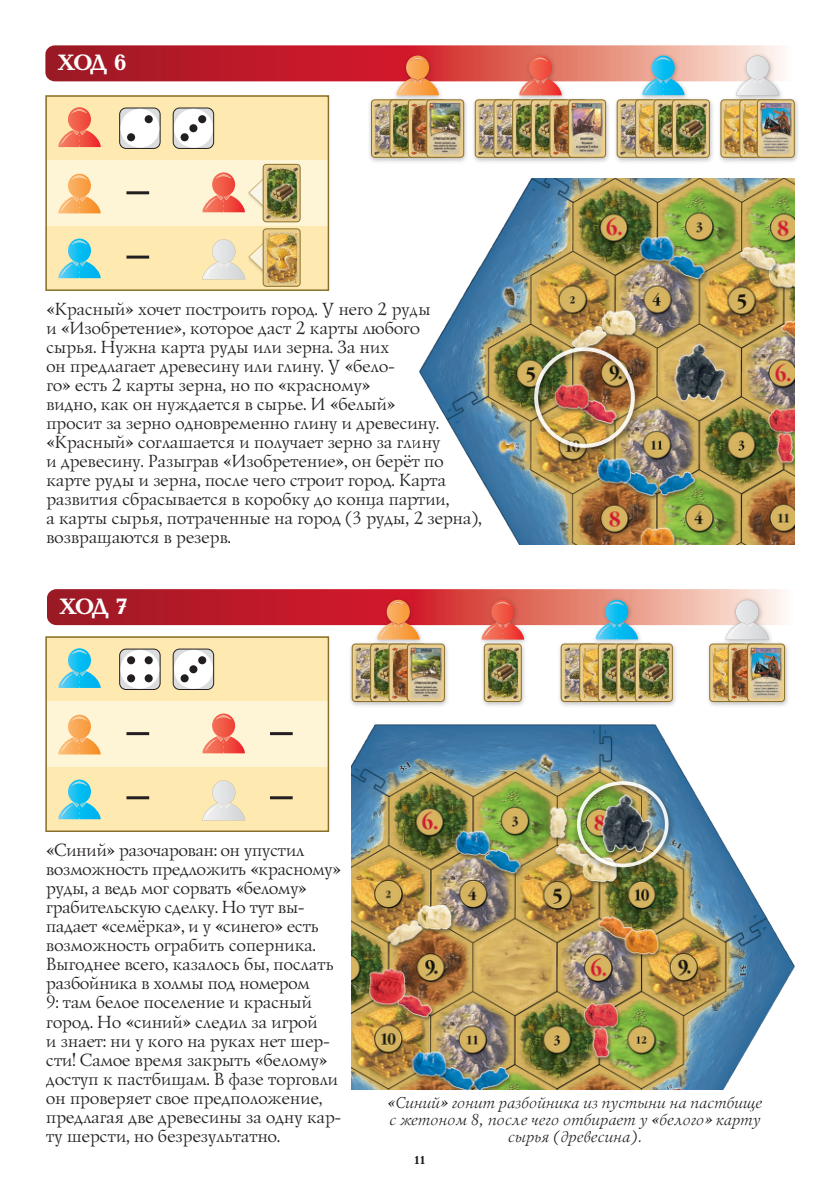
<style>
.page{position:relative;width:840px;height:1191px;background:#fff}
.page>*{position:absolute;margin:0;border:0;box-sizing:border-box;transform-origin:0 0}
.t1{font:700 23px "Baltica";letter-spacing:-.08em;color:#fff}
.t2{font:18px/19px "Lazurski C";letter-spacing:.01em;color:#231f20}
.t3{font:italic 16px/17px "Lazurski C";letter-spacing:.01em;color:#231f20;text-align:center}
.t4{font:700 12px "Baltica";color:#231f20}
</style>
<div class="page">
<img style="left:419px;top:179px;width:374px;height:365px">
<div style="left:529px;top:344px;width:113px;height:113px;background:#231f20;opacity:.75"></div>
<div style="left:534px;top:347px;width:100px;height:101px;border:4px solid #fff;border-radius:50%"></div>
<div style="left:45px;top:95px;width:284px;height:196px;background:#feeab1"></div>
<div style="left:45px;top:160px;width:284px;height:66px;background:#fef4d6"></div>
<div style="left:45px;top:95px;width:284px;height:196px;border:2px solid #886f2e"></div>
<svg style="left:58px;top:238px;width:43px;height:40px"></svg>
<svg style="left:58px;top:174px;width:43px;height:39px"></svg>
<svg style="left:58px;top:107px;width:43px;height:40px"></svg>
<div style="left:120px;top:108px;width:40px;height:40px;background:#dcdddf;border-radius:6px"></div>
<div style="left:119px;top:108px;width:41px;height:41px;border:1px solid #231f20;border-radius:6px"></div>
<div style="left:120px;top:109px;width:39px;height:39px;background:#fff;border-radius:50%"></div>
<div style="left:127px;top:133px;width:8px;height:8px;background:#231f20;border-radius:50%"></div>
<div style="left:144px;top:115px;width:9px;height:8px;background:#231f20;border-radius:50%"></div>
<div style="left:173px;top:108px;width:40px;height:40px;background:#dcdddf;border-radius:6px"></div>
<div style="left:173px;top:108px;width:41px;height:41px;border:1px solid #231f20;border-radius:6px"></div>
<div style="left:174px;top:109px;width:39px;height:39px;background:#fff;border-radius:50%"></div>
<div style="left:189px;top:124px;width:8px;height:8px;background:#231f20;border-radius:50%"></div>
<div style="left:180px;top:133px;width:8px;height:8px;background:#231f20;border-radius:50%"></div>
<div style="left:198px;top:115px;width:8px;height:8px;background:#231f20;border-radius:50%"></div>
<div style="left:45px;top:636px;width:284px;height:196px;background:#feeab1"></div>
<div style="left:45px;top:701px;width:284px;height:65px;background:#fef4d6"></div>
<div style="left:45px;top:636px;width:284px;height:196px;border:2px solid #886f2e"></div>
<svg style="left:58px;top:779px;width:43px;height:40px"></svg>
<svg style="left:202px;top:780px;width:43px;height:40px"></svg>
<svg style="left:58px;top:714px;width:43px;height:40px"></svg>
<svg style="left:202px;top:713px;width:43px;height:40px"></svg>
<div style="left:120px;top:649px;width:40px;height:40px;background:#dcdddf;border-radius:6px"></div>
<div style="left:119px;top:648px;width:41px;height:42px;border:1px solid #231f20;border-radius:6px"></div>
<div style="left:120px;top:650px;width:39px;height:38px;background:#fff;border-radius:50%"></div>
<div style="left:127px;top:656px;width:8px;height:8px;background:#231f20;border-radius:50%"></div>
<div style="left:127px;top:674px;width:8px;height:8px;background:#231f20;border-radius:50%"></div>
<div style="left:144px;top:674px;width:9px;height:8px;background:#231f20;border-radius:50%"></div>
<div style="left:144px;top:656px;width:9px;height:8px;background:#231f20;border-radius:50%"></div>
<div style="left:173px;top:649px;width:40px;height:40px;background:#dcdddf;border-radius:6px"></div>
<div style="left:173px;top:648px;width:41px;height:42px;border:1px solid #231f20;border-radius:6px"></div>
<div style="left:174px;top:650px;width:39px;height:38px;background:#fff;border-radius:50%"></div>
<div style="left:189px;top:665px;width:8px;height:8px;background:#231f20;border-radius:50%"></div>
<div style="left:180px;top:674px;width:8px;height:8px;background:#231f20;border-radius:50%"></div>
<div style="left:198px;top:656px;width:8px;height:8px;background:#231f20;border-radius:50%"></div>
<svg style="left:58px;top:648px;width:43px;height:40px"></svg>
<div style="left:348px;top:596px;width:442px;height:112px;background:#231f20;opacity:.3"></div>
<img style="left:353px;top:645px;width:17px;height:55px">
<div style="left:351px;top:643px;width:38px;height:59px;border:1px solid #886f2e;border-radius:3px"></div>
<img style="left:370px;top:644px;width:74px;height:57px">
<div style="left:370px;top:643px;width:37px;height:59px;border:1px solid #886f2e;border-radius:3px"></div>
<div style="left:388px;top:643px;width:38px;height:59px;border:1px solid #886f2e;border-radius:3px"></div>
<div style="left:407px;top:643px;width:37px;height:59px;border:1px solid #886f2e;border-radius:3px"></div>
<img style="left:485px;top:644px;width:36px;height:57px">
<div style="left:483px;top:643px;width:38px;height:59px;border:1px solid #886f2e;border-radius:3px"></div>
<img style="left:562px;top:644px;width:110px;height:57px">
<div style="left:560px;top:643px;width:38px;height:59px;border:1px solid #886f2e;border-radius:3px"></div>
<img style="left:579px;top:644px;width:72px;height:57px">
<div style="left:579px;top:643px;width:37px;height:59px;border:1px solid #886f2e;border-radius:3px"></div>
<div style="left:597px;top:643px;width:38px;height:59px;border:1px solid #886f2e;border-radius:3px"></div>
<div style="left:616px;top:643px;width:37px;height:59px;border:1px solid #886f2e;border-radius:3px"></div>
<div style="left:634px;top:643px;width:38px;height:59px;border:1px solid #886f2e;border-radius:3px"></div>
<svg style="left:47px;top:589px;width:743px;height:51px"></svg>
<img style="left:709px;top:644px;width:75px;height:57px">
<div style="left:709px;top:643px;width:37px;height:59px;border:1px solid #886f2e;border-radius:3px"></div>
<img style="left:727px;top:644px;width:36px;height:57px">
<div style="left:727px;top:643px;width:38px;height:59px;border:1px solid #886f2e;border-radius:3px"></div>
<div style="left:746px;top:643px;width:38px;height:59px;border:1px solid #886f2e;border-radius:3px"></div>
<img style="left:351px;top:724px;width:444px;height:365px">
<div style="left:572px;top:778px;width:103px;height:97px;background:#231f20;opacity:.75"></div>
<div style="left:576px;top:781px;width:92px;height:86px;border:4px solid #fff;border-radius:50%"></div>
<div style="left:367px;top:52px;width:433px;height:112px;background:#231f20;opacity:.3"></div>
<img style="left:616px;top:100px;width:19px;height:57px">
<div style="left:616px;top:99px;width:38px;height:59px;border:1px solid #886f2e;border-radius:3px"></div>
<img style="left:635px;top:100px;width:74px;height:57px">
<div style="left:635px;top:99px;width:37px;height:59px;border:1px solid #886f2e;border-radius:3px"></div>
<div style="left:653px;top:99px;width:38px;height:59px;border:1px solid #886f2e;border-radius:3px"></div>
<div style="left:671px;top:99px;width:38px;height:59px;border:1px solid #886f2e;border-radius:3px"></div>
<img style="left:371px;top:100px;width:18px;height:57px">
<div style="left:371px;top:99px;width:37px;height:59px;border:1px solid #886f2e;border-radius:3px"></div>
<img style="left:389px;top:100px;width:73px;height:57px">
<div style="left:389px;top:99px;width:38px;height:59px;border:1px solid #886f2e;border-radius:3px"></div>
<div style="left:408px;top:99px;width:37px;height:59px;border:1px solid #886f2e;border-radius:3px"></div>
<div style="left:426px;top:99px;width:38px;height:59px;border:1px solid #886f2e;border-radius:3px"></div>
<svg style="left:45px;top:45px;width:748px;height:51px"></svg>
<img style="left:476px;top:101px;width:17px;height:55px">
<div style="left:474px;top:99px;width:38px;height:59px;border:1px solid #886f2e;border-radius:3px"></div>
<img style="left:493px;top:100px;width:112px;height:57px">
<div style="left:493px;top:99px;width:38px;height:59px;border:1px solid #886f2e;border-radius:3px"></div>
<div style="left:512px;top:99px;width:37px;height:59px;border:1px solid #886f2e;border-radius:3px"></div>
<div style="left:530px;top:99px;width:38px;height:59px;border:1px solid #886f2e;border-radius:3px"></div>
<div style="left:549px;top:99px;width:38px;height:59px;border:1px solid #886f2e;border-radius:3px"></div>
<div style="left:568px;top:99px;width:37px;height:59px;border:1px solid #886f2e;border-radius:3px"></div>
<img style="left:720px;top:100px;width:72px;height:57px">
<div style="left:720px;top:99px;width:37px;height:59px;border:1px solid #886f2e;border-radius:3px"></div>
<img style="left:739px;top:100px;width:35px;height:57px">
<div style="left:739px;top:99px;width:37px;height:59px;border:1px solid #886f2e;border-radius:3px"></div>
<div style="left:756px;top:99px;width:38px;height:59px;border:1px solid #886f2e;border-radius:3px"></div>
<hr style="left:126px;top:191px;width:23px;height:3px;background:#231f20">
<hr style="left:126px;top:255px;width:23px;height:3px;background:#231f20">
<hr style="left:126px;top:732px;width:23px;height:3px;background:#231f20">
<hr style="left:126px;top:796px;width:23px;height:3px;background:#231f20">
<hr style="left:270px;top:732px;width:22px;height:3px;background:#231f20">
<hr style="left:270px;top:796px;width:22px;height:3px;background:#231f20">
<div style="left:247px;top:176px;width:20px;height:100px;background:#231f20;opacity:.2"></div>
<svg style="left:202px;top:239px;width:61px;height:40px"></svg>
<svg style="left:202px;top:172px;width:61px;height:40px"></svg>
<img style="left:263px;top:164px;width:37px;height:58px">
<div style="left:263px;top:164px;width:37px;height:58px;border:1px solid #886f2e;border-radius:3px"></div>
<img style="left:263px;top:229px;width:37px;height:57px">
<div style="left:263px;top:228px;width:37px;height:59px;border:1px solid #886f2e;border-radius:3px"></div>
<p class="t1" style="left:57px;top:50px;width:71px">ХОД 6</p>
<p class="t2" style="left:45px;top:299px;width:436px">«Красный» хочет построить город. У него 2 руды<br>и «Изобретение», которое даст 2 карты любого<br>сырья. Нужна карта руды или зерна. За них<br>он предлагает древесину или глину. У «бело-<br>го» есть 2 карты зерна, но по «красному»<br>видно, как он нуждается в сырье. И «белый»<br>просит за зерно одновременно глину и древесину. «Красный» соглашается и получает зерно за глину<br>и древесину. Разыграв «Изобретение», он берёт по карте руды и зерна, после чего строит город. Карта развития сбрасывается в коробку до конца партии,<br>а карты сырья, потраченные на город (3 руды, 2 зерна), возвращаются в резерв.</p>
<p class="t1" style="left:59px;top:594px;width:70px">ХОД 7</p>
<p class="t2" style="left:45px;top:840px;width:296px">«Синий» разочарован: он упустил возможность предложить «красному» руды, а ведь мог сорвать «белому» грабительскую сделку. Но тут вы&shy;падает «семёрка», и у «синего» есть возможность ограбить соперника.<br>Выгоднее всего, казалось бы, послать разбойника в холмы под номером<br>9: там белое поселение и красный город. Но «синий» следил за игрой<br>и знает: ни у кого на руках нет шер&shy;сти! Самое время закрыть «белому» доступ к пастбищам. В фазе торговли он проверяет свое предположение, предлагая две древесины за одну кар&shy;ту шерсти, но безрезультатно.</p>
<p class="t3" style="left:386px;top:1093px;width:376px">«Синий» гонит разбойника из пустыни на пастбище с жетоном 8, после чего отбирает у «белого» карту сырья (древесина).</p>
<p class="t4" style="left:413px;top:1154px;width:14px">11</p>
</div>
